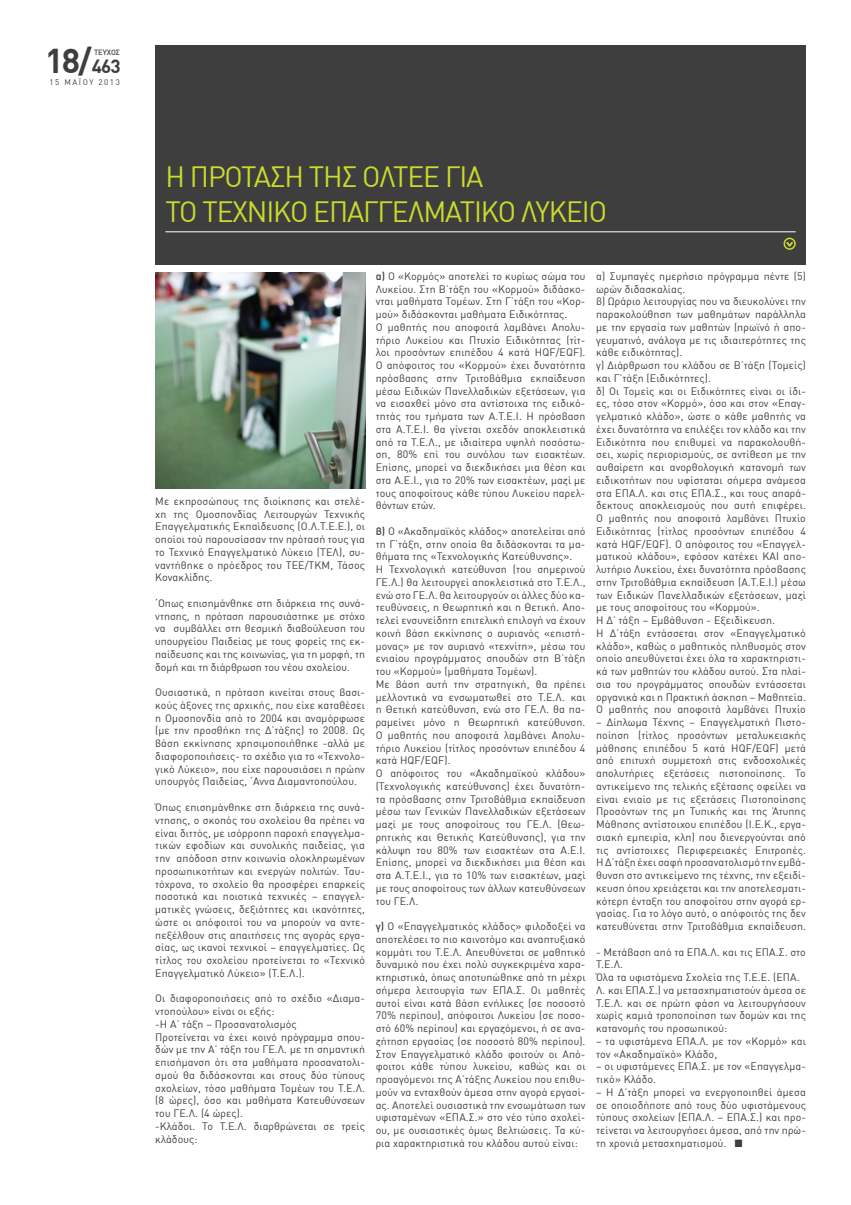
<style>
.page{position:relative;width:851px;height:1205px;background:#fff}
.page>*{position:absolute;margin:0;border:0;box-sizing:border-box;transform-origin:0 0}
.t1{font:700 33.75px "DIN Greek";color:#3e3e3f}
.t2{font:28.75px/34.5px "DIN Greek";letter-spacing:-.04em;color:#cadb2a}
.t3{font:10.62px/12.8px "DIN Greek";letter-spacing:.01em;color:#3e3e3f;text-align:justify}
.t4{font:8px "DIN Greek";letter-spacing:.19em;color:#3e3e3f}
.t5{font:500 7.5px "DIN Greek";color:#3e3e3f}
.s1{font-size:18.75px}
.s2{font-weight:500}
</style>
<div class="page">
<div style="left:155px;top:45px;width:650px;height:220px;background:#3e3e3f"></div>
<hr style="left:165px;top:231px;width:630px;height:1px;background:#fff">
<svg style="left:786px;top:242px;width:8px;height:7px"></svg>
<div style="left:783px;top:238px;width:12px;height:12px;border:2px solid #cadb2a;border-radius:50%"></div>
<img style="left:155px;top:272px;width:210px;height:216px">
<h1 class="t1" style="left:45px;top:41px;width:77px">18/<span class="s1">463</span></h1>
<p class="t5" style="left:94px;top:48px;width:27px">ΤΕΥΧΟΣ</p>
<p class="t4" style="left:50px;top:78px;width:72px">15 ΜΑΪΟΥ 2013</p>
<h2 class="t2" style="left:165px;top:160px;width:443px">Η ΠΡΟΤΑΣΗ ΤΗΣ ΟΛΤΕΕ ΓΙΑ<br>ΤΟ ΤΕΧΝΙΚΟ ΕΠΑΓΓΕΛΜΑΤΙΚΟ ΛΥΚΕΙΟ</h2>
<p class="t3" style="left:155px;top:495px;width:211px">Με εκπροσώπους της διοίκησης και στελέ&shy;χη της Ομοσπονδίας Λειτουργών Τεχνικής Επαγγελματικής Εκπαίδευσης (Ο.Λ.Τ.Ε.Ε.), οι οποίοι τού παρουσίασαν την πρότασή τους για το Τεχνικό Επαγγελματικό Λύκειο (ΤΕΛ), συ&shy;ναντήθηκε ο πρόεδρος του ΤΕΕ/ΤΚΜ, Τάσος Κονακλίδης.</p>
<p class="t3" style="left:155px;top:597px;width:211px">‘Οπως επισημάνθηκε στη διάρκεια της συνά&shy;ντησης, η πρόταση παρουσιάστηκε με στόχο να συμβάλλει στη θεσμική διαβούλευση του υπουργείου Παιδείας με τους φορείς της εκ&shy;παίδευσης και της κοινωνίας, για τη μορφή, τη δομή και τη διάρθρωση του νέου σχολείου.</p>
<p class="t3" style="left:155px;top:686px;width:211px">Ουσιαστικά, η πρόταση κινείται στους βασι&shy;κούς άξονες της αρχικής, που είχε καταθέσει η Ομοσπονδία από το 2004 και αναμόρφωσε (με την προσθήκη της Δ΄τάξης) το 2008. Ως βάση εκκίνησης χρησιμοποιήθηκε -αλλά με διαφοροποιήσεις- το σχέδιο για το «Τεχνολο&shy;γικό Λύκειο», που είχε παρουσιάσει η πρώην υπουργός Παιδείας, ‘Αννα Διαμαντοπούλου.</p>
<p class="t3" style="left:155px;top:801px;width:211px">Όπως επισημάνθηκε στη διάρκεια της συνά&shy;ντησης, ο σκοπός του σχολείου θα πρέπει να είναι διττός, με ισόρροπη παροχή επαγγελμα&shy;τικών εφοδίων και συνολικής παιδείας, για την απόδοση στην κοινωνία ολοκληρωμένων προσωπικοτήτων και ενεργών πολιτών. Ταυ&shy;τόχρονα, το σχολείο θα προσφέρει επαρκείς ποσοτικά και ποιοτικά τεχνικές – επαγγελ&shy;ματικές γνώσεις, δεξιότητες και ικανότητες, ώστε οι απόφοιτοί του να μπορούν να αντε&shy;πεξέλθουν στις απαιτήσεις της αγοράς εργα&shy;σίας, ως ικανοί τεχνικοί – επαγγελματίες. Ως τίτλος του σχολείου προτείνεται το «Τεχνικό Επαγγελματικό Λύκειο» (Τ.Ε.Λ.).</p>
<p class="t3" style="left:155px;top:992px;width:211px;text-align:left">Οι διαφοροποιήσεις από το σχέδιο «Διαμα&shy;ντοπούλου» είναι οι εξής:<br>-Η Α΄ τάξη – Προσανατολισμός<br>Προτείνεται να έχει κοινό πρόγραμμα σπου&shy;δών με την Α΄ τάξη του ΓΕ.Λ. με τη σημαντική επισήμανση ότι στα μαθήματα προσανατολι&shy;σμού θα διδάσκονται και στους δύο τύπους σχολείων, τόσο μαθήματα Τομέων του Τ.Ε.Λ. (8 ώρες), όσο και μαθήματα Κατευθύνσεων του ΓΕ.Λ. (4 ώρες).<br>-Κλάδοι. Το Τ.Ε.Λ. διαρθρώνεται σε τρείς κλάδους:</p>
<p class="t3" style="left:375px;top:270px;width:211px;text-align:left"><span class="s2">α)</span> Ο «Κορμός» αποτελεί το κυρίως σώμα του Λυκείου. Στη Β΄τάξη του «Κορμού» διδάσκο&shy;νται μαθήματα Τομέων. Στη Γ΄τάξη του «Κορ&shy;μού» διδάσκονται μαθήματα Ειδικότητας.<br>Ο μαθητής που αποφοιτά λαμβάνει Απολυ&shy;τήριο Λυκείου και Πτυχίο Ειδικότητας (τίτ&shy;λοι προσόντων επιπέδου 4 κατά HQF/ΕQF).<br>Ο απόφοιτος του «Κορμού» έχει δυνατότητα πρόσβασης στην Τριτοβάθμια εκπαίδευση μέσω Ειδικών Πανελλαδικών εξετάσεων, για να εισαχθεί μόνο στα αντίστοιχα της ειδικό&shy;τητάς του τμήματα των Α.Τ.Ε.Ι. Η πρόσβαση στα Α.Τ.Ε.Ι. θα γίνεται σχεδόν αποκλειστικά από τα Τ.Ε.Λ., με ιδιαίτερα υψηλή ποσόστω&shy;ση, 80% επί του συνόλου των εισακτέων.<br>Επίσης, μπορεί να διεκδικήσει μια θέση και στα Α.Ε.Ι., για το 20% των εισακτέων, μαζί με τους αποφοίτους κάθε τύπου Λυκείου παρελ&shy;θόντων ετών.</p>
<p class="t3" style="left:375px;top:525px;width:211px;text-align:left"><span class="s2">β)</span> Ο «Ακαδημαϊκός κλάδος» αποτελείται από τη Γ΄τάξη, στην οποία θα διδάσκονται τα μα&shy;θήματα της «Τεχνολογικής Κατεύθυνσης».<br>Η Τεχνολογική κατεύθυνση (του σημερινού ΓΕ.Λ.) θα λειτουργεί αποκλειστικά στο Τ.Ε.Λ., ενώ στο ΓΕ.Λ. θα λειτουργούν οι άλλες δύο κα&shy;τευθύνσεις, η Θεωρητική και η Θετική. Απο&shy;τελεί ενσυνείδητη επιτελική επιλογή να έχουν κοινή βάση εκκίνησης ο αυριανός «επιστή&shy;μονας» με τον αυριανό «τεχνίτη», μέσω του ενιαίου προγράμματος σπουδών στη Β΄τάξη του «Κορμού» (μαθήματα Τομέων).<br>Με βάση αυτή την στρατηγική, θα πρέπει μελλοντικά να ενσωματωθεί στο Τ.Ε.Λ. και η Θετική κατεύθυνση, ενώ στο ΓΕ.Λ. θα πα&shy;ραμείνει μόνο η Θεωρητική κατεύθυνση.<br>Ο μαθητής που αποφοιτά λαμβάνει Απολυ&shy;τήριο Λυκείου (τίτλος προσόντων επιπέδου 4 κατά HQF/ΕQF).<br>Ο απόφοιτος του «Ακαδημαϊκού κλάδου» (Τεχνολογικής κατεύθυνσης) έχει δυνατότη&shy;τα πρόσβασης στην Τριτοβάθμια εκπαίδευση μέσω των Γενικών Πανελλαδικών εξετάσεων μαζί με τους αποφοίτους του ΓΕ.Λ. (Θεω&shy;ρητικής και Θετικής Κατεύθυνσης), για την κάλυψη του 80% των εισακτέων στα Α.Ε.Ι.<br>Επίσης, μπορεί να διεκδικήσει μια θέση και στα Α.Τ.Ε.Ι., για το 10% των εισακτέων, μαζί με τους αποφοίτους των άλλων κατευθύνσεων του ΓΕ.Λ.</p>
<p class="t3" style="left:375px;top:920px;width:211px"><span class="s2">γ)</span> Ο «Επαγγελματικός κλάδος» φιλοδοξεί να αποτελέσει το πιο καινοτόμο και αναπτυξιακό κομμάτι του Τ.Ε.Λ. Απευθύνεται σε μαθητικό δυναμικό που έχει πολύ συγκεκριμένα χαρα&shy;κτηριστικά, όπως αποτυπώθηκε από τη μέχρι σήμερα λειτουργία των ΕΠΑ.Σ. Οι μαθητές αυτοί είναι κατά βάση ενήλικες (σε ποσοστό 70% περίπου), απόφοιτοι Λυκείου (σε ποσο&shy;στό 60% περίπου) και εργαζόμενοι, ή σε ανα&shy;ζήτηση εργασίας (σε ποσοστό 80% περίπου).<br>Στον Επαγγελματικό κλάδο φοιτούν οι Από&shy;φοιτοι κάθε τύπου λυκείου, καθώς και οι προαγόμενοι της Α΄τάξης Λυκείου που επιθυ&shy;μούν να ενταχθούν άμεσα στην αγορά εργασί&shy;ας. Αποτελεί ουσιαστικά την ενσωμάτωση των υφισταμένων «ΕΠΑ.Σ.» στο νέο τύπο σχολεί&shy;ου, με ουσιαστικές όμως βελτιώσεις. Τα κύ&shy;ρια χαρακτηριστικά του κλάδου αυτού είναι:</p>
<p class="t3" style="left:596px;top:270px;width:211px;text-align:left">α) Συμπαγές ημερήσιο πρόγραμμα πέντε (5) ωρών διδασκαλίας.<br>β) Ωράριο λειτουργίας που να διευκολύνει την παρακολούθηση των μαθημάτων παράλληλα με την εργασία των μαθητών (πρωϊνό ή απο&shy;γευματινό, ανάλογα με τις ιδιαιτερότητες της κάθε ειδικότητας).<br>γ) Διάρθρωση του κλάδου σε Β΄τάξη (Τομείς) και Γ΄τάξη (Ειδικότητες).<br>δ) Οι Τομείς και οι Ειδικότητες είναι οι ίδι&shy;ες, τόσο στον «Κορμό», όσο και στον «Επαγ&shy;γελματικό κλάδο», ώστε ο κάθε μαθητής να έχει δυνατότητα να επιλέξει τον κλάδο και την Ειδικότητα που επιθυμεί να παρακολουθή&shy;σει, χωρίς περιορισμούς, σε αντίθεση με την αυθαίρετη και ανορθολογική κατανομή των ειδικοτήτων που υφίσταται σήμερα ανάμεσα στα ΕΠΑ.Λ. και στις ΕΠΑ.Σ., και τους απαρά&shy;δεκτους αποκλεισμούς που αυτή επιφέρει.<br>Ο μαθητής που αποφοιτά λαμβάνει Πτυχίο Ειδικότητας (τίτλος προσόντων επιπέδου 4 κατά HQF/ΕQF). Ο απόφοιτος του «Επαγγελ&shy;ματικού κλάδου», εφόσον κατέχει ΚΑΙ απο&shy;λυτήριο Λυκείου, έχει δυνατότητα πρόσβασης στην Τριτοβάθμια εκπαίδευση (Α.Τ.Ε.Ι.) μέσω των Ειδικών Πανελλαδικών εξετάσεων, μαζί με τους αποφοίτους του «Κορμού».<br>Η Δ΄ τάξη – Εμβάθυνση - Εξειδίκευση.<br>Η Δ΄τάξη εντάσσεται στον «Επαγγελματικό κλάδο», καθώς ο μαθητικός πληθυσμός στον οποίο απευθύνεται έχει όλα τα χαρακτηριστι&shy;κά των μαθητών του κλάδου αυτού. Στα πλαί&shy;σια του προγράμματος σπουδών εντάσσεται οργανικά και η Πρακτική άσκηση – Μαθητεία.<br>Ο μαθητής που αποφοιτά λαμβάνει Πτυχίο</p>
<p class="t3" style="left:596px;top:716px;width:211px">– Δίπλωμα Τέχνης – Επαγγελματική Πιστο&shy;ποίηση (τίτλος προσόντων μεταλυκειακής μάθησης επιπέδου 5 κατά HQF/ΕQF) μετά από επιτυχή συμμετοχή στις ενδοσχολικές απολυτήριες εξετάσεις πιστοποίησης. Το αντικείμενο της τελικής εξέτασης οφείλει να είναι ενιαίο με τις εξετάσεις Πιστοποίησης Προσόντων της μη Τυπικής και της Άτυπης Μάθησης αντίστοιχου επιπέδου (Ι.Ε.Κ., εργα&shy;σιακή εμπειρία, κλπ) που διενεργούνται από τις αντίστοιχες Περιφερειακές Επιτροπές.<br>Η Δ΄τάξη έχει σαφή προσανατολισμό την εμβά&shy;θυνση στο αντικείμενο της τέχνης, την εξειδί&shy;κευση όπου χρειάζεται και την αποτελεσματι&shy;κότερη ένταξη του αποφοίτου στην αγορά ερ&shy;γασίας. Για το λόγο αυτό, ο απόφοιτός της δεν κατευθύνεται στην Τριτοβάθμια εκπαίδευση.</p>
<p class="t3" style="left:596px;top:945px;width:211px;text-align:left">- Μετάβαση από τα ΕΠΑ.Λ. και τις ΕΠΑ.Σ. στο Τ.Ε.Λ.<br>Όλα τα υφιστάμενα Σχολεία της Τ.Ε.Ε. (ΕΠΑ.<br>Λ. και ΕΠΑ.Σ.) να μετασχηματιστούν άμεσα σε Τ.Ε.Λ. και σε πρώτη φάση να λειτουργήσουν χωρίς καμιά τροποποίηση των δομών και της κατανομής του προσωπικού:</p>
<p class="t3" style="left:596px;top:1035px;width:211px">– τα υφιστάμενα ΕΠΑ.Λ. με τον «Κορμό» και τον «Ακαδημαϊκό» Κλάδο,</p>
<p class="t3" style="left:596px;top:1060px;width:211px">– οι υφιστάμενες ΕΠΑ.Σ. με τον «Επαγγελμα&shy;τικό» Κλάδο.</p>
<p class="t3" style="left:596px;top:1086px;width:211px">– Η Δ΄τάξη μπορεί να ενεργοποιηθεί άμεσα σε οποιοδήποτε από τους δύο υφιστάμενους τύπους σχολείων (ΕΠΑ.Λ. – ΕΠΑ.Σ.) και προ&shy;τείνεται να λειτουργήσει άμεσα, από την πρώ&shy;τη χρονιά μετασχηματισμού. ■</p>
</div>
